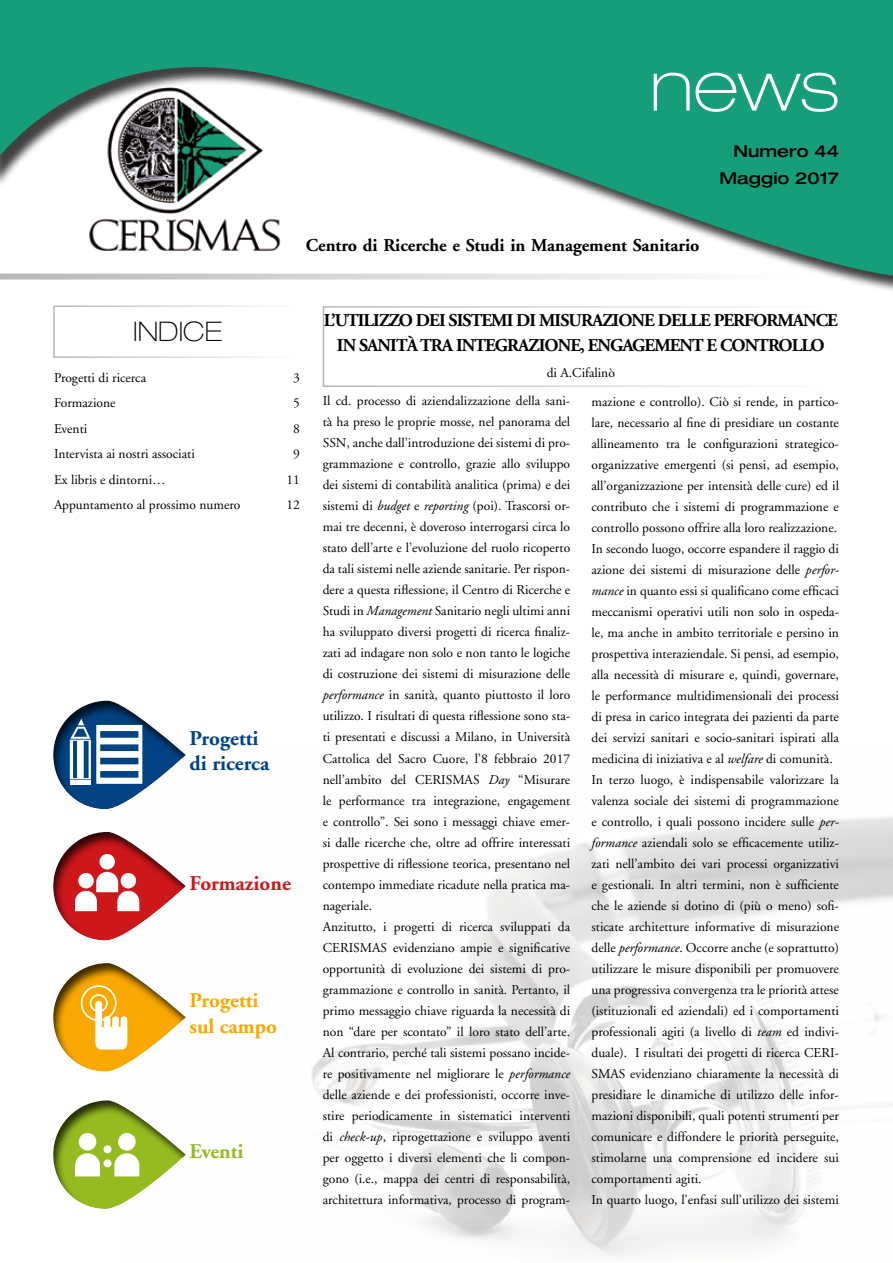
<style>
.page{position:relative;width:893px;height:1263px;background:#fff}
.page>*{position:absolute;margin:0;border:0;box-sizing:border-box;transform-origin:0 0}
.t1{font:100 expanded 72px "Helvetica Neue";color:#fff}
.t2{font:100 expanded 27px "Helvetica Neue";color:#000}
.t3{font:700 21px/25.2px "Adobe Garamond";color:#004282}
.t4{font:700 21px/25.2px "Adobe Garamond";color:#f8a800}
.t5{font:700 21px "Adobe Garamond";color:#cd171a}
.t6{font:700 21px "Adobe Garamond";color:#95bb20}
.t7{font:700 18px/25.5px "Adobe Garamond";letter-spacing:-.05em;color:#000;text-align:center}
.t8{font:700 18px "Adobe Garamond";color:#000}
.t9{font:500 expanded 16.5px/27px "Helvetica Neue";color:#000;text-align:right}
.t10{font:13.5px/21px "Adobe Garamond";color:#000}
.s1{font-style:italic}
</style>
<div class="page">
<img style="left:311px;top:817px;width:582px;height:440px">
<div style="left:53px;top:305px;width:249px;height:53px;border:2px solid #fff"></div>
<div style="left:323px;top:306px;width:516px;height:81px;border:2px solid #fff"></div>
<div style="left:51px;top:698px;width:135px;height:113px;background:#000;opacity:.75"></div>
<div style="left:70px;top:780px;width:21px;height:5px;background:#fff"></div>
<svg style="left:70px;top:719px;width:72px;height:65px"></svg>
<div style="left:51px;top:961px;width:135px;height:112px;background:#000;opacity:.75"></div>
<div style="left:51px;top:829px;width:135px;height:113px;background:#000;opacity:.75"></div>
<div style="left:51px;top:1098px;width:135px;height:112px;background:#000;opacity:.75"></div>
<div style="left:99px;top:854px;width:16px;height:15px;background:#fff;border-radius:50%"></div>
<svg style="left:75px;top:872px;width:64px;height:39px"></svg>
<svg style="left:81px;top:985px;width:46px;height:64px"></svg>
<div style="left:79px;top:1133px;width:17px;height:17px;background:#fff;border-radius:50%"></div>
<svg style="left:75px;top:1153px;width:25px;height:23px"></svg>
<div style="left:103px;top:1145px;width:9px;height:8px;background:#fff;border-radius:50%"></div>
<div style="left:103px;top:1159px;width:9px;height:8px;background:#fff;border-radius:50%"></div>
<div style="left:118px;top:1133px;width:18px;height:17px;background:#fff;border-radius:50%"></div>
<svg style="left:114px;top:1153px;width:25px;height:23px"></svg>
<svg style="left:0;top:0;width:893px;height:323px"></svg>
<h1 class="t1" style="left:650px;top:42px;width:191px">news</h1>
<p class="t9" style="left:719px;top:138px;width:121px">Numero 44<br>Maggio 2017</p>
<h3 class="t8" style="left:306px;top:236px;width:395px">Centro di Ricerche e Studi in Management Sanitario</h3>
<h2 class="t2" style="left:133px;top:316px;width:90px">INDICE</h2>
<h3 class="t7" style="left:324px;top:307px;width:516px">L’UTILIZZO DEI SISTEMI DI MISURAZIONE DELLE PERFORMANCE<br>IN SANITÀ TRA INTEGRAZIONE, ENGAGEMENT E CONTROLLO</h3>
<p class="t10" style="left:547px;top:362px;width:70px">di A.Cifalinò</p>
<p class="t10" style="left:54px;top:367px;width:94px">Progetti di ricerca</p>
<p class="t10" style="left:293px;top:367px;width:8px">3</p>
<p class="t10" style="left:54px;top:393px;width:63px">Formazione</p>
<p class="t10" style="left:293px;top:393px;width:8px">5</p>
<p class="t10" style="left:54px;top:418px;width:35px">Eventi</p>
<p class="t10" style="left:293px;top:418px;width:8px">8</p>
<p class="t10" style="left:54px;top:444px;width:142px">Intervista ai nostri associati</p>
<p class="t10" style="left:293px;top:444px;width:8px">9</p>
<p class="t10" style="left:54px;top:469px;width:113px">Ex libris e dintorni…</p>
<p class="t10" style="left:286px;top:469px;width:15px">11</p>
<p class="t10" style="left:54px;top:495px;width:188px">Appuntamento al prossimo numero</p>
<p class="t10" style="left:286px;top:495px;width:15px">12</p>
<p class="t10" style="left:323px;top:391px;width:249px">Il cd. processo di aziendalizzazione della sani&shy;tà ha preso le proprie mosse, nel panorama del SSN, anche dall’introduzione dei sistemi di pro&shy;grammazione e controllo, grazie allo sviluppo dei sistemi di contabilità analitica (prima) e dei sistemi di <span class="s1">budget</span> e <span class="s1">reporting</span> (poi). Trascorsi or&shy;mai tre decenni, è doveroso interrogarsi circa lo stato dell’arte e l’evoluzione del ruolo ricoperto da tali sistemi nelle aziende sanitarie. Per rispon&shy;dere a questa riflessione, il Centro di Ricerche e Studi in <span class="s1">Management</span> Sanitario negli ultimi anni ha sviluppato diversi progetti di ricerca finaliz&shy;zati ad indagare non solo e non tanto le logiche di costruzione dei sistemi di misurazione delle <span class="s1">performance</span> in sanità, quanto piuttosto il loro utilizzo. I risultati di questa riflessione sono sta&shy;ti presentati e discussi a Milano, in Università Cattolica del Sacro Cuore, l’8 febbraio 2017 nell’ambito del CERISMAS <span class="s1">Day</span> “Misurare le performance tra integrazione, engagement e controllo”. Sei sono i messaggi chiave emer&shy;si dalle ricerche che, oltre ad offrire interessati prospettive di riflessione teorica, presentano nel contempo immediate ricadute nella pratica ma&shy;nageriale.<br>Anzitutto, i progetti di ricerca sviluppati da CERISMAS evidenziano ampie e significative opportunità di evoluzione dei sistemi di pro&shy;grammazione e controllo in sanità. Pertanto, il primo messaggio chiave riguarda la necessità di non “dare per scontato” il loro stato dell’arte.<br>Al contrario, perché tali sistemi possano incide&shy;re positivamente nel migliorare le <span class="s1">performance </span>delle aziende e dei professionisti, occorre inve&shy;stire periodicamente in sistematici interventi di <span class="s1">check-up</span>, riprogettazione e sviluppo aventi per oggetto i diversi elementi che li compon&shy;gono (i.e., mappa dei centri di responsabilità, architettura informativa, processo di program-</p>
<p class="t10" style="left:591px;top:391px;width:249px">mazione e controllo). Ciò si rende, in partico&shy;lare, necessario al fine di presidiare un costante allineamento tra le configurazioni strategico&shy;organizzative emergenti (si pensi, ad esempio, all’organizzazione per intensità delle cure) ed il contributo che i sistemi di programmazione e controllo possono offrire alla loro realizzazione.<br>In secondo luogo, occorre espandere il raggio di azione dei sistemi di misurazione delle <span class="s1">perfor&shy;mance</span> in quanto essi si qualificano come efficaci meccanismi operativi utili non solo in ospeda&shy;le, ma anche in ambito territoriale e persino in prospettiva interaziendale. Si pensi, ad esempio, alla necessità di misurare e, quindi, governare, le performance multidimensionali dei processi di presa in carico integrata dei pazienti da parte dei servizi sanitari e socio-sanitari ispirati alla medicina di iniziativa e al <span class="s1">welfare</span> di comunità.<br>In terzo luogo, è indispensabile valorizzare la valenza sociale dei sistemi di programmazione e controllo, i quali possono incidere sulle <span class="s1">per&shy;formance</span> aziendali solo se efficacemente utiliz&shy;zati nell’ambito dei vari processi organizzativi e gestionali. In altri termini, non è sufficiente che le aziende si dotino di (più o meno) sofi&shy;sticate architetture informative di misurazione delle <span class="s1">performance</span>. Occorre anche (e soprattutto) utilizzare le misure disponibili per promuovere una progressiva convergenza tra le priorità attese (istituzionali ed aziendali) ed i comportamenti professionali agiti (a livello di <span class="s1">team</span> ed indivi&shy;duale). I risultati dei progetti di ricerca CERI-SMAS evidenziano chiaramente la necessità di presidiare le dinamiche di utilizzo delle infor&shy;mazioni disponibili, quali potenti strumenti per comunicare e diffondere le priorità perseguite, stimolarne una comprensione ed incidere sui comportamenti agiti.<br>In quarto luogo, l’enfasi sull’utilizzo dei sistemi</p>
<h3 class="t3" style="left:190px;top:726px;width:81px">Progetti di ricerca</h3>
<h3 class="t5" style="left:190px;top:871px;width:103px">Formazione</h3>
<h3 class="t4" style="left:190px;top:988px;width:89px">Progetti sul campo</h3>
<h3 class="t6" style="left:190px;top:1140px;width:55px">Eventi</h3>
</div>
